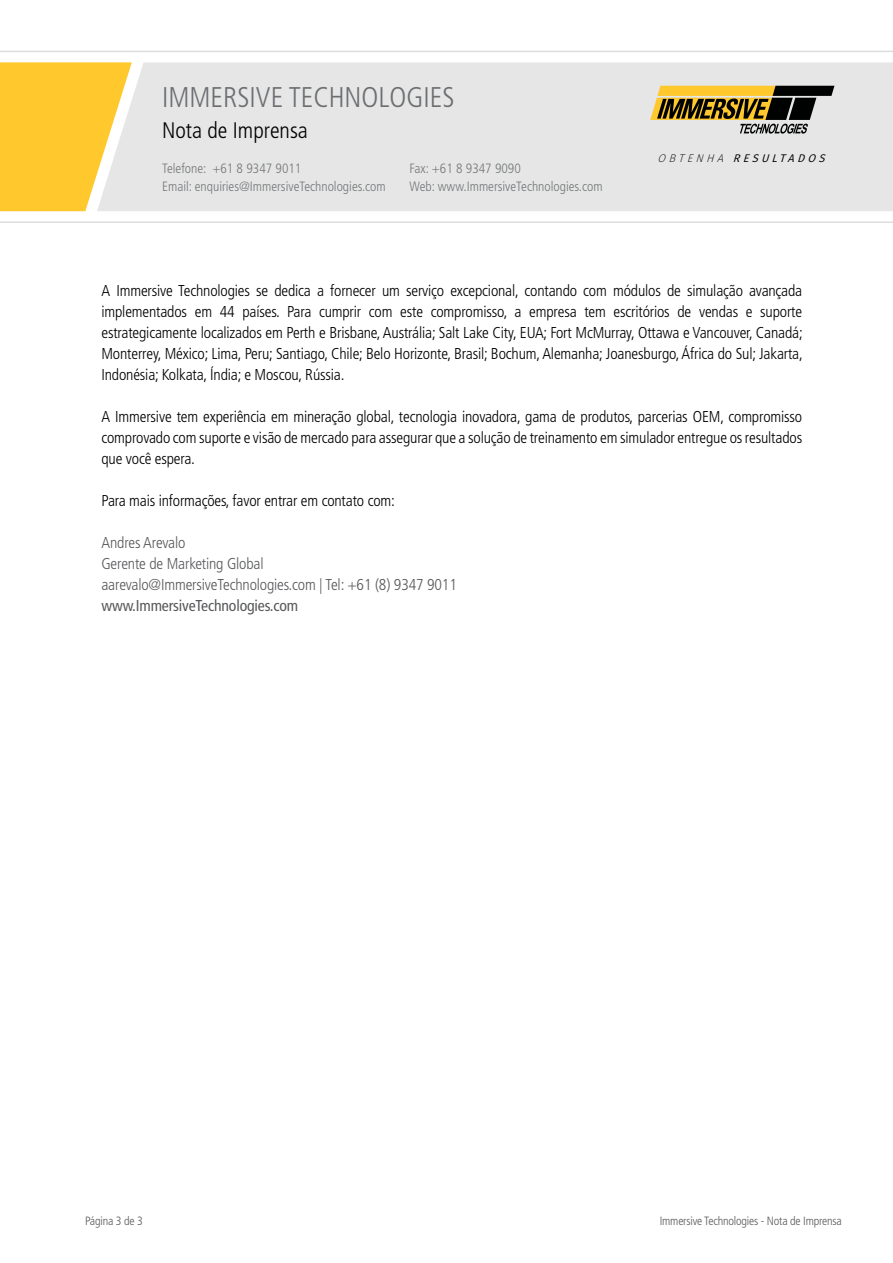
<style>
.page{position:relative;width:893px;height:1263px;background:#fff}
.page>*{position:absolute;margin:0;border:0;box-sizing:border-box;transform-origin:0 0}
.t1{font:300 condensed 28.5px "Frutiger LT Std";color:#6d6e71}
.t2{font:300 condensed 22.5px "Frutiger LT Std";color:#000}
.t3{font:300 condensed 15.75px/21px "Frutiger LT Std";letter-spacing:-.01em;color:#000;text-align:justify}
.t4{font:300 condensed 15.75px/21px "Frutiger LT Std";letter-spacing:-.01em;color:#58595b}
.t5{font:condensed 15.75px "Frutiger LT Std";letter-spacing:-.01em;color:#58595b}
.t6{font:300 condensed 13.5px "Frutiger LT Std";color:#77787b}
.t7{font:300 condensed 12px "Frutiger LT Std";letter-spacing:-.015em;color:#58595b}
.t8{font:italic 11.1px "Fira Sans";color:#000101}
.s1{font-weight:200}
</style>
<div class="page">
<div style="left:0;top:62px;width:97px;height:149px;background:#ffc82c"></div>
<div style="left:97px;top:62px;width:796px;height:149px;background:#e5e6e5"></div>
<hr style="left:0;top:51px;width:893px;height:1px;background:#dcddde">
<hr style="left:0;top:221px;width:893px;height:2px;background:#dcddde">
<svg style="left:650px;top:86px;width:184px;height:48px;background:#9a8c61"></svg>
<h1 class="t1" style="left:162px;top:81px;width:294px">IMMERSIVE TECHNOLOGIES</h1>
<h2 class="t2" style="left:162px;top:118px;width:147px">Nota de Imprensa</h2>
<p class="t6" style="left:162px;top:161px;width:141px">Telefone: +61 8 9347 9011</p>
<p class="t6" style="left:410px;top:161px;width:113px">Fax: +61 8 9347 9090</p>
<p class="t6" style="left:162px;top:179px;width:225px">Email: enquiries@ImmersiveTechnologies.com</p>
<p class="t6" style="left:410px;top:179px;width:194px">Web: www.ImmersiveTechnologies.com</p>
<h2 class="t2" style="left:162px;top:118px;width:111px">Media Releas</h2>
<p class="t6" style="left:162px;top:161px;width:131px">Phone: +61 8 9347 9016</p>
<p class="t8" style="left:658px;top:149px;width:173px"><span class="s1">OBTENHA</span> RESULTADOS</p>
<p class="t3" style="left:101px;top:281px;width:703px">A Immersive Technologies se dedica a fornecer um serviço excepcional, contando com módulos de simulação avançada implementados em 44 países. Para cumprir com este compromisso, a empresa tem escritórios de vendas e suporte estrategicamente localizados em Perth e Brisbane, Austrália; Salt Lake City, EUA; Fort McMurray, Ottawa e Vancouver, Canadá; Monterrey, México; Lima, Peru; Santiago, Chile; Belo Horizonte, Brasil; Bochum, Alemanha; Joanesburgo, África do Sul; Jakarta, Indonésia; Kolkata, Índia; e Moscou, Rússia.</p>
<p class="t3" style="left:101px;top:407px;width:702px">A Immersive tem experiência em mineração global, tecnologia inovadora, gama de produtos, parcerias OEM, compromisso comprovado com suporte e visão de mercado para assegurar que a solução de treinamento em simulador entregue os resultados que você espera.</p>
<p class="t3" style="left:101px;top:491px;width:295px">Para mais informações, favor entrar em contato com:</p>
<p class="t4" style="left:101px;top:533px;width:357px">Andres Arevalo<br>Gerente de Marketing Global aarevalo@ImmersiveTechnologies.com | Tel: +61 (8) 9347 9011</p>
<p class="t5" style="left:101px;top:597px;width:198px">www.ImmersiveTechnologies.com</p>
<p class="t7" style="left:85px;top:1214px;width:59px">Página 3 de 3</p>
<p class="t7" style="left:660px;top:1214px;width:184px">Immersive Technologies - Nota de Imprensa</p>
</div>
